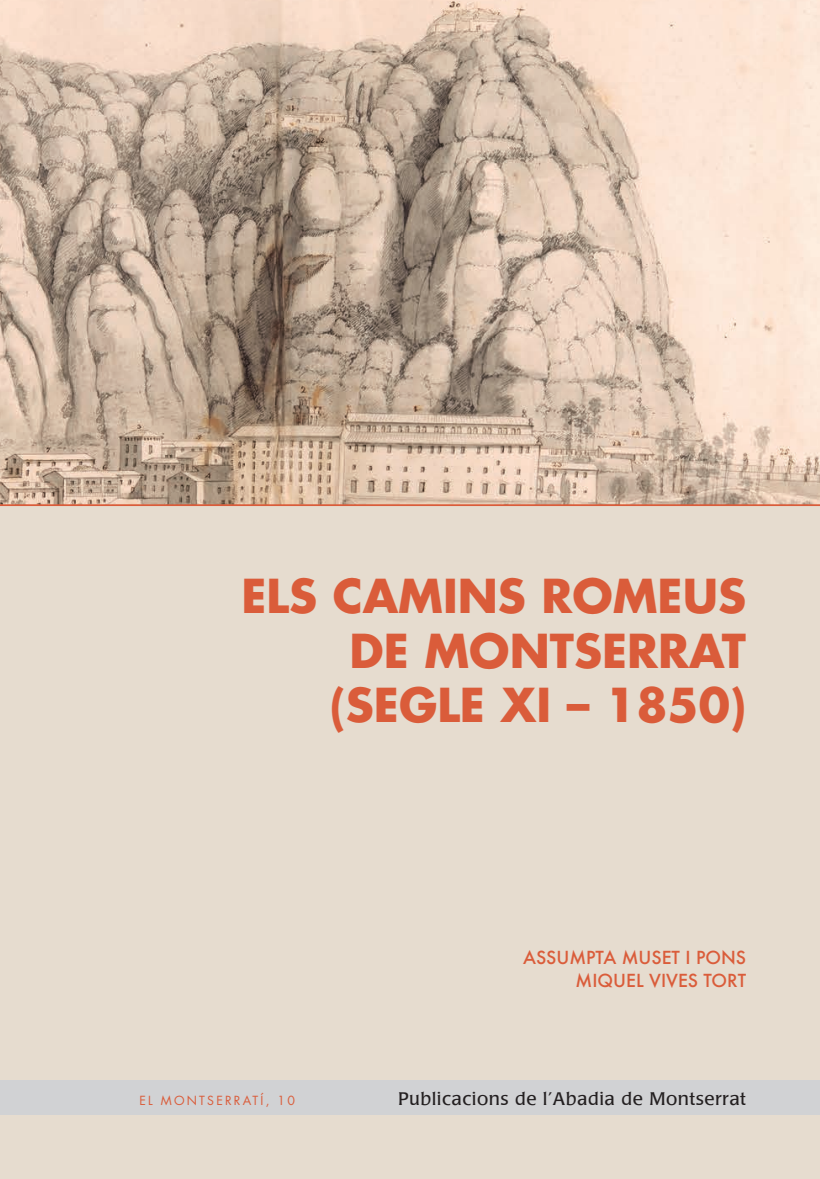
<style>
.page{position:relative;width:820px;height:1179px;background:#e6dccf}
.page>*{position:absolute;margin:0;border:0;box-sizing:border-box;transform-origin:0 0}
.t1{font:700 45.5px "Futura Std";color:#da5c3a}
.t2{font:18.03px "Poppl Laudatio Regular EB";letter-spacing:.025em;color:#231f20}
.t3{font:500 17.5px "Futura";color:#da5c3a}
.t4{font:12.25px "Futura Std";letter-spacing:.18em;color:#da5c3a}
.s1{font-style:inherit}
</style>
<div class="page">
<img style="left:0;top:0;width:820px;height:504px">
<div style="left:0;top:1080px;width:820px;height:34px;background:#d1d2d4"></div>
<hr style="left:0;top:504px;width:820px;height:2px;background:#da5c3a">
<p class="t1" style="left:241px;top:566px;width:506px">ELS CAMINS ROMEUS</p>
<p class="t1" style="left:349px;top:620px;width:398px">DE MONTSERRAT</p>
<p class="t1" style="left:330px;top:675px;width:418px">(SEGLE <span class="s1">XI</span> – 1850)</p>
<p class="t3" style="left:523px;top:945px;width:224px">ASSUMPTA MUSET I PONS</p>
<p class="t3" style="left:575px;top:968px;width:172px">MIQUEL VIVES TORT</p>
<p class="t4" style="left:139px;top:1092px;width:157px">EL MONTSERRATÍ, 10</p>
<p class="t2" style="left:398px;top:1088px;width:349px">Publicacions de l’Abadia de Montserrat</p>
</div>
